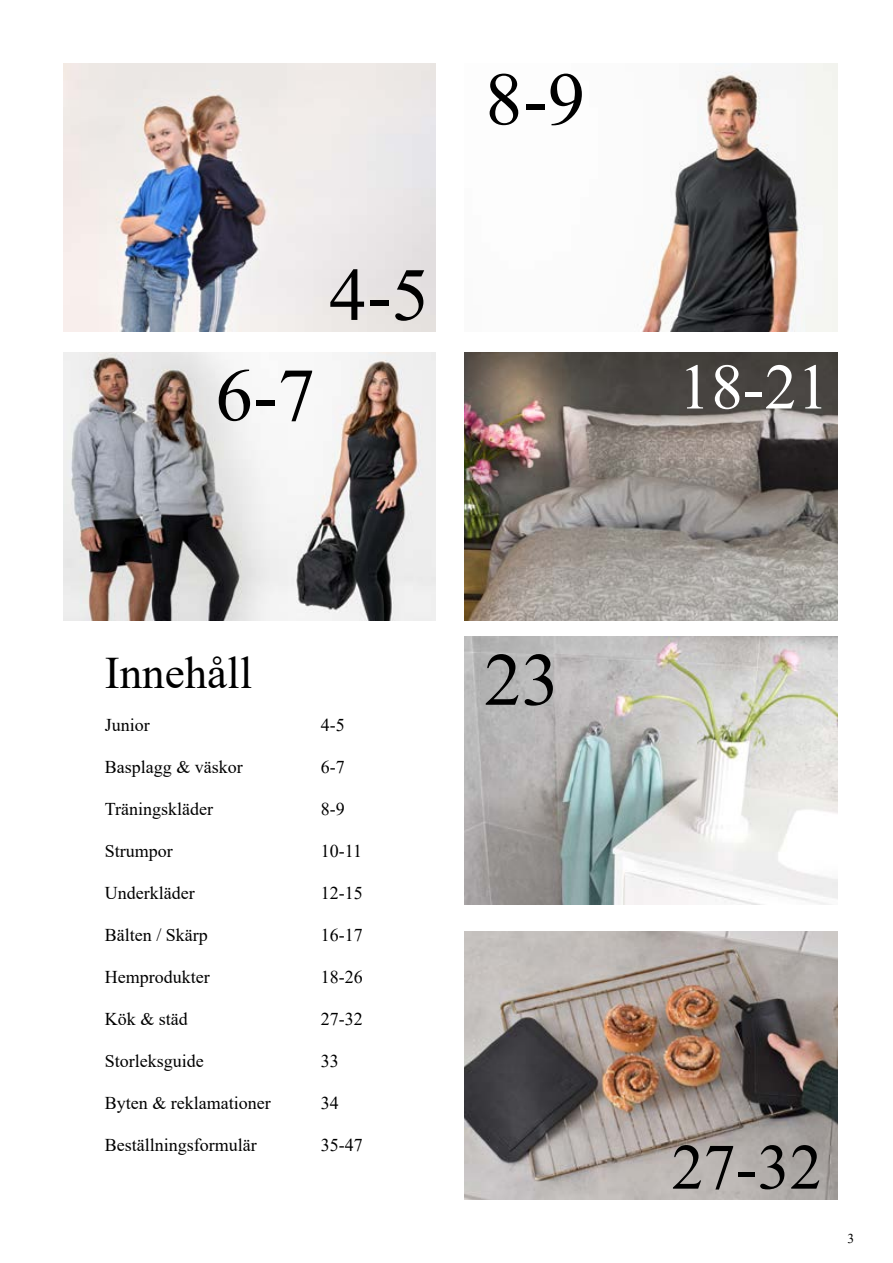
<style>
.page{position:relative;width:893px;height:1263px;background:#fff}
.page>*{position:absolute;margin:0;border:0;box-sizing:border-box;transform-origin:0 0}
.t1{font:75px "Times New Roman";color:#000}
.t2{font:64.5px "Times New Roman";color:#000}
.t3{font:64.5px "Times New Roman";color:#fff}
.t4{font:45px "Times New Roman";color:#000}
.t5{font:18px "Times New Roman";color:#000}
.t6{font:13.5px "Times New Roman";color:#000}
</style>
<div class="page">
<img style="left:465px;top:353px;width:372px;height:268px">
<img style="left:465px;top:931px;width:372px;height:268px">
<img style="left:64px;top:64px;width:372px;height:268px">
<img style="left:64px;top:353px;width:372px;height:268px">
<img style="left:465px;top:637px;width:372px;height:268px">
<img style="left:637px;top:64px;width:200px;height:268px">
<h1 class="t1" style="left:329px;top:242px;width:101px">4-5</h1>
<h1 class="t1" style="left:215px;top:342px;width:101px">6-7</h1>
<h1 class="t1" style="left:485px;top:46px;width:101px">8-9</h1>
<h2 class="t3" style="left:679px;top:341px;width:152px">18-21</h2>
<h3 class="t4" style="left:105px;top:641px;width:149px">Innehåll</h3>
<p class="t5" style="left:105px;top:712px;width:46px">Junior</p>
<p class="t5" style="left:321px;top:712px;width:25px">4-5</p>
<p class="t5" style="left:105px;top:754px;width:139px">Basplagg &amp; väskor</p>
<p class="t5" style="left:321px;top:754px;width:25px">6-7</p>
<p class="t5" style="left:105px;top:796px;width:110px">Träningskläder</p>
<p class="t5" style="left:321px;top:796px;width:25px">8-9</p>
<p class="t5" style="left:105px;top:838px;width:70px">Strumpor</p>
<p class="t5" style="left:321px;top:838px;width:43px">10-11</p>
<p class="t5" style="left:105px;top:880px;width:91px">Underkläder</p>
<p class="t5" style="left:321px;top:880px;width:43px">12-15</p>
<p class="t5" style="left:105px;top:922px;width:104px">Bälten / Skärp</p>
<p class="t5" style="left:321px;top:922px;width:43px">16-17</p>
<p class="t5" style="left:105px;top:964px;width:106px">Hemprodukter</p>
<p class="t5" style="left:321px;top:964px;width:43px">18-26</p>
<p class="t5" style="left:105px;top:1006px;width:84px">Kök &amp; städ</p>
<p class="t5" style="left:321px;top:1006px;width:43px">27-32</p>
<p class="t5" style="left:105px;top:1048px;width:100px">Storleksguide</p>
<p class="t5" style="left:321px;top:1048px;width:19px">33</p>
<p class="t5" style="left:105px;top:1090px;width:167px">Byten &amp; reklamationer</p>
<p class="t5" style="left:321px;top:1090px;width:19px">34</p>
<p class="t5" style="left:105px;top:1132px;width:153px">Beställningsformulär</p>
<p class="t5" style="left:321px;top:1132px;width:43px">35-47</p>
<h1 class="t1" style="left:484px;top:627px;width:76px">23</h1>
<h2 class="t2" style="left:671px;top:1121px;width:152px">27-32</h2>
<p class="t6" style="left:848px;top:1228px;width:8px">3</p>
</div>
